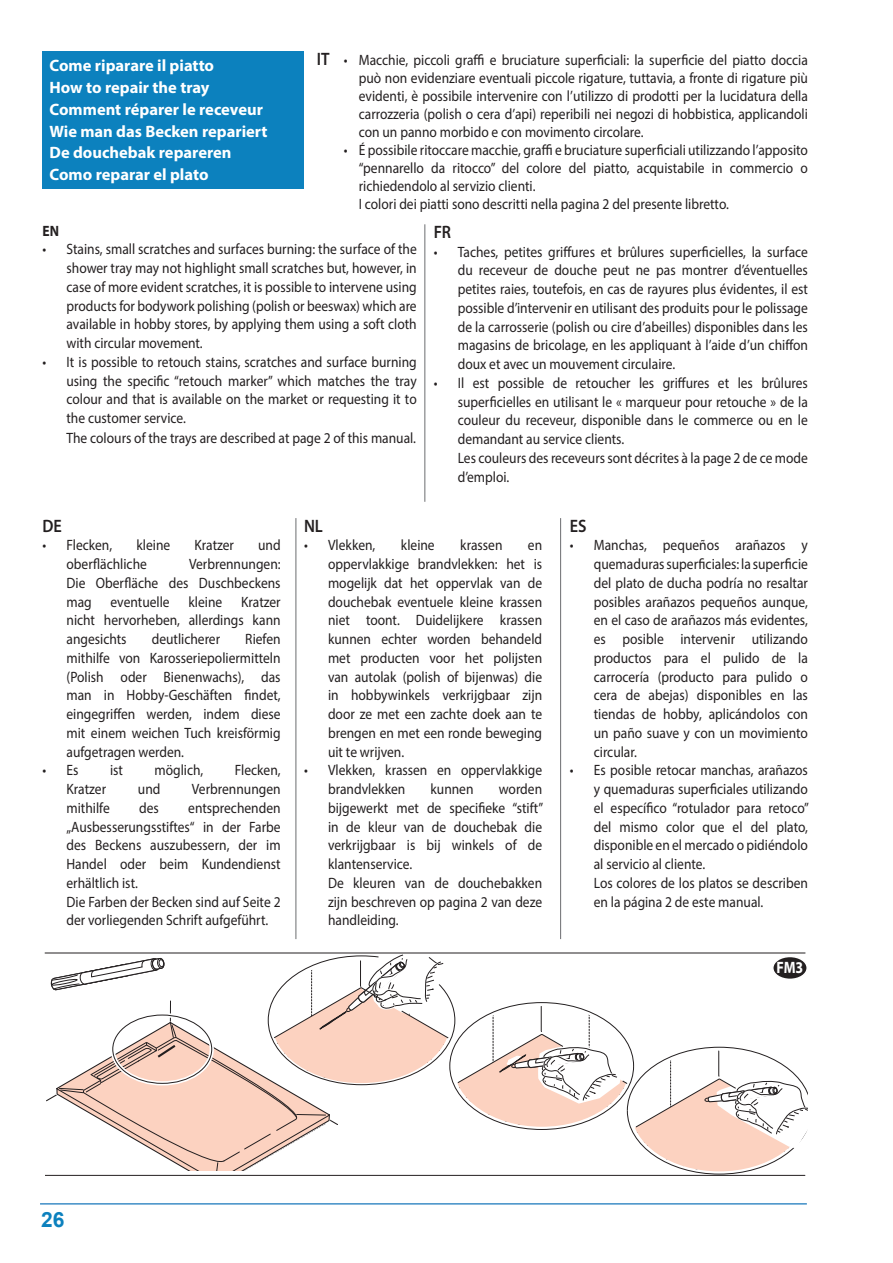
<style>
.page{position:relative;width:893px;height:1263px;background:#fff}
.page>*{position:absolute;margin:0;border:0;box-sizing:border-box;transform-origin:0 0}
.t1{font:700 21px "Arial";color:#0c81be}
.t2{font:600 18px "Myriad Pro";color:#231f20;scale:.9 1}
.t3{font:700 16.5px "Myriad Pro";color:#fff}
.t4{font:700 16.5px "Myriad Pro";color:#fff;scale:.85 1}
.t5{font:15px/18.8px "Myriad Pro";color:#231f20;text-align:justify;scale:.9 1}
.t6{font:700 15px "Myriad Pro";color:#231f20;scale:.9 1}
.s1{font-weight:600;font-size:18px}
</style>
<div class="page">
<hr style="left:40px;top:1203px;width:767px;height:1px;background:#3e8ec6">
<div style="left:43px;top:51px;width:261px;height:138px;background:#0c81be"></div>
<hr style="left:424px;top:224px;width:1px;height:278px;background:#6c6d70">
<hr style="left:296px;top:518px;width:1px;height:421px;background:#6c6d70">
<hr style="left:560px;top:518px;width:1px;height:421px;background:#6c6d70">
<hr style="left:45px;top:953px;width:760px;height:1px;background:#231f20">
<svg style="left:45px;top:954px;width:763px;height:222px"></svg>
<div style="left:773px;top:956px;width:34px;height:23px;background:#231f20;border-radius:50%"></div>
<div style="left:772px;top:956px;width:36px;height:24px;border:2px solid #fff;border-radius:50%"></div>
<p class="t3" style="left:50px;top:55px;width:166px">Come riparare il piatto</p>
<p class="t5" style="left:359px;top:50px;width:501px;line-height:18px;text-indent:-42px"><span class="s1">IT</span> • Macchie, piccoli graffi e bruciature superficiali: la superficie del piatto doccia può non evidenziare eventuali piccole rigature, tuttavia, a fronte di rigature più evidenti, è possibile intervenire con l’utilizzo di prodotti per la lucidatura della carrozzeria (polish o cera d’api) reperibili nei negozi di hobbistica, applicandoli con un panno morbido e con movimento circolare.</p>
<p class="t5" style="left:359px;top:140px;width:501px;line-height:18px;text-indent:-15px">• É possibile ritoccare macchie, graffi e bruciature superficiali utilizzando l’apposito “pennarello da ritocco” del colore del piatto, acquistabile in commercio o richiedendolo al servizio clienti.</p>
<p class="t5" style="left:359px;top:194px;width:413px">I colori dei piatti sono descritti nella pagina 2 del presente libretto.</p>
<p class="t3" style="left:50px;top:77px;width:161px">How to repair the tray</p>
<p class="t3" style="left:50px;top:98px;width:215px">Comment réparer le receveur</p>
<p class="t3" style="left:50px;top:120px;width:219px">Wie man das Becken repariert</p>
<p class="t3" style="left:50px;top:142px;width:183px">De douchebak repareren</p>
<p class="t3" style="left:50px;top:164px;width:160px">Como reparar el plato</p>
<p class="t6" style="left:43px;top:221px;width:20px">EN</p>
<p class="t5" style="left:67px;top:240px;width:391px;text-indent:-24px">• Stains, small scratches and surfaces burning: the surface of the shower tray may not highlight small scratches but, however, in case of more evident scratches, it is possible to intervene using products for bodywork polishing (polish or beeswax) which are available in hobby stores, by applying them using a soft cloth with circular movement.</p>
<p class="t5" style="left:67px;top:352px;width:391px;text-indent:-24px">• It is possible to retouch stains, scratches and surface burning using the specific “retouch marker” which matches the tray colour and that is available on the market or requesting it to the customer service.</p>
<p class="t5" style="left:67px;top:428px;width:390px">The colours of the trays are described at page 2 of this manual.</p>
<p class="t2" style="left:434px;top:220px;width:21px">FR</p>
<p class="t5" style="left:458px;top:242px;width:391px;text-indent:-24px">• Taches, petites griffures et brûlures superficielles, la surface du receveur de douche peut ne pas montrer d’éventuelles petites raies, toutefois, en cas de rayures plus évidentes, il est possible d’intervenir en utilisant des produits pour le polissage de la carrosserie (polish ou cire d’abeilles) disponibles dans les magasins de bricolage, en les appliquant à l’aide d’un chiffon doux et avec un mouvement circulaire.</p>
<p class="t5" style="left:458px;top:373px;width:391px;text-indent:-24px">• Il est possible de retoucher les griffures et les brûlures superficielles en utilisant le « marqueur pour retouche » de la couleur du receveur, disponible dans le commerce ou en le demandant au service clients.</p>
<p class="t5" style="left:458px;top:448px;width:391px">Les couleurs des receveurs sont décrites à la page 2 de ce mode d’emploi.</p>
<p class="t2" style="left:43px;top:514px;width:23px">DE</p>
<p class="t5" style="left:43px;top:536px;width:79px">• Flecken,</p>
<p class="t5" style="left:136px;top:536px;width:39px">kleine</p>
<p class="t5" style="left:194px;top:536px;width:45px">Kratzer</p>
<p class="t5" style="left:258px;top:536px;width:27px">und</p>
<p class="t5" style="left:67px;top:554px;width:91px">oberflächliche</p>
<p class="t5" style="left:67px;top:554px;width:239px;text-indent:123px">Verbrennungen:<br>Die Oberfläche des Duschbeckens mag eventuelle kleine Kratzer nicht hervorheben, allerdings kann angesichts</p>
<p class="t5" style="left:67px;top:629px;width:239px;text-indent:179px">Riefen mithilfe von Karosseriepoliermitteln (Polish oder Bienenwachs), das man in Hobby-Geschäften findet, eingegriffen werden, indem diese mit einem weichen Tuch kreisförmig aufgetragen werden.</p>
<p class="t5" style="left:43px;top:761px;width:41px">• Es</p>
<p class="t5" style="left:110px;top:761px;width:16px">ist</p>
<p class="t5" style="left:155px;top:761px;width:56px">möglich,</p>
<p class="t5" style="left:235px;top:761px;width:52px">Flecken,</p>
<p class="t5" style="left:67px;top:779px;width:45px">Kratzer</p>
<p class="t5" style="left:138px;top:779px;width:27px">und</p>
<p class="t5" style="left:192px;top:779px;width:100px">Verbrennungen</p>
<p class="t5" style="left:67px;top:798px;width:50px">mithilfe</p>
<p class="t5" style="left:139px;top:798px;width:23px">des</p>
<p class="t5" style="left:152px;top:629px;width:77px">deutlicherer</p>
<p class="t5" style="left:67px;top:798px;width:239px;text-indent:122px">entsprechenden „Ausbesserungsstiftes“ in der Farbe des Beckens auszubessern, der im Handel oder beim Kundendienst erhältlich ist.</p>
<p class="t5" style="left:67px;top:892px;width:239px">Die Farben der Becken sind auf Seite 2 der vorliegenden Schrift aufgeführt.</p>
<p class="t2" style="left:304px;top:514px;width:23px">NL</p>
<p class="t5" style="left:304px;top:536px;width:81px">• Vlekken,</p>
<p class="t5" style="left:401px;top:536px;width:39px">kleine</p>
<p class="t5" style="left:460px;top:536px;width:49px">krassen</p>
<p class="t5" style="left:328px;top:536px;width:239px;text-indent:200px">en oppervlakkige brandvlekken: het is mogelijk dat het oppervlak van de douchebak eventuele kleine krassen niet toont. Duidelijkere krassen kunnen echter worden behandeld met producten voor het polijsten van autolak (polish of bijenwas) die in hobbywinkels verkrijgbaar zijn door ze met een zachte doek aan te brengen en met een ronde beweging uit te wrijven.</p>
<p class="t5" style="left:328px;top:761px;width:239px;text-indent:-24px">• Vlekken, krassen en oppervlakkige brandvlekken</p>
<p class="t5" style="left:328px;top:779px;width:241px;text-indent:171px">worden bijgewerkt met de specifieke “stift” in de kleur van de douchebak die verkrijgbaar is bij winkels of de klantenservice.</p>
<p class="t5" style="left:328px;top:873px;width:239px">De kleuren van de douchebakken zijn beschreven op pagina 2 van deze handleiding.</p>
<p class="t5" style="left:430px;top:779px;width:49px">kunnen</p>
<p class="t2" style="left:570px;top:514px;width:20px">ES</p>
<p class="t5" style="left:594px;top:536px;width:239px;text-indent:-24px">• Manchas, pequeños arañazos y quemaduras superficiales: la superficie del plato de ducha podría no resaltar posibles arañazos pequeños aunque, en el caso de arañazos más evidentes, es posible intervenir utilizando productos para el pulido de la carrocería (producto para pulido o cera de abejas) disponibles en las tiendas de hobby, aplicándolos con un paño suave y con un movimiento circular.</p>
<p class="t5" style="left:594px;top:761px;width:241px;text-indent:-24px">• Es posible retocar manchas, arañazos y quemaduras superficiales utilizando el específico “rotulador para retoco” del mismo color que el del plato, disponible en el mercado o pidiéndolo al servicio al cliente.</p>
<p class="t5" style="left:594px;top:873px;width:239px">Los colores de los platos se describen en la página 2 de este manual.</p>
<p class="t4" style="left:777px;top:957px;width:33px">FM3</p>
<h1 class="t1" style="left:41px;top:1204px;width:25px">26</h1>
</div>
